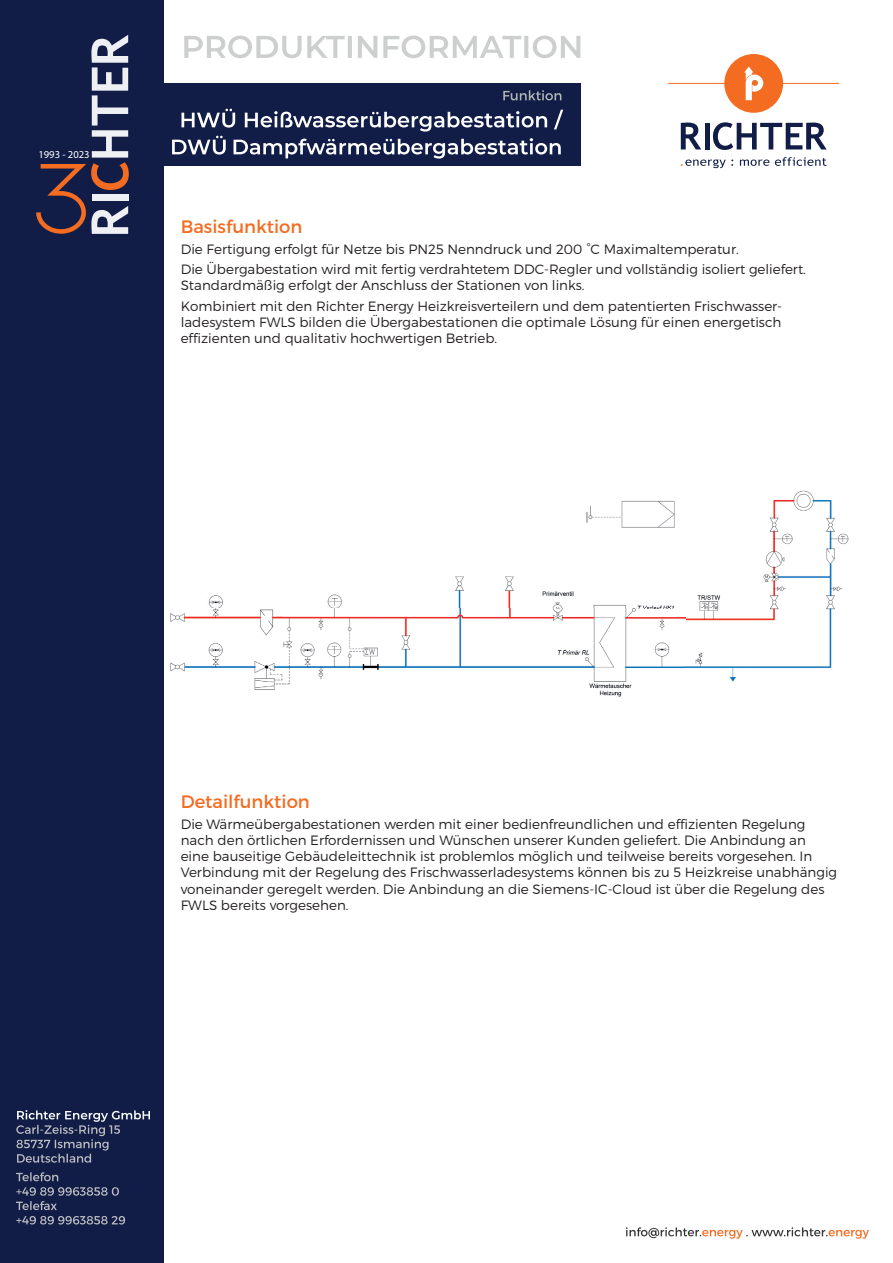
<style>
.page{position:relative;width:893px;height:1263px;background:#fff}
.page>*{position:absolute;margin:0;border:0;box-sizing:border-box;transform-origin:0 0}
.t1{font:18px "Montserrat";color:#f36c21}
.t2{font:300 13.5px/16.2px "Montserrat";color:#231f20}
.t3{font:10.65px "Myriad Pro";color:#fff}
</style>
<div class="page">
<svg style="left:184px;top:36px;width:396px;height:22px"></svg>
<div style="left:0;top:83px;width:580px;height:83px;background:#111d47"></div>
<hr style="left:668px;top:83px;width:171px;height:1px;background:#f36c21">
<svg style="left:681px;top:123px;width:20px;height:26px"></svg>
<hr style="left:705px;top:123px;width:4px;height:26px;background:#111d47">
<svg style="left:713px;top:122px;width:114px;height:28px"></svg>
<svg style="left:681px;top:159px;width:52px;height:9px"></svg>
<svg style="left:740px;top:160px;width:29px;height:6px"></svg>
<svg style="left:775px;top:157px;width:52px;height:9px"></svg>
<div style="left:724px;top:54px;width:59px;height:59px;background:#f36c21;border-radius:50%"></div>
<svg style="left:744px;top:67px;width:19px;height:33px"></svg>
<div style="left:0;top:0;width:164px;height:1263px;background:#111d47"></div>
<svg style="left:36px;top:35px;width:93px;height:199px"></svg>
<svg style="left:626px;top:1227px;width:243px;height:12px"></svg>
<svg style="left:16px;top:1216px;width:109px;height:8px"></svg>
<svg style="left:16px;top:1187px;width:103px;height:23px"></svg>
<svg style="left:16px;top:1172px;width:42px;height:9px"></svg>
<svg style="left:16px;top:1110px;width:134px;height:53px"></svg>
<img style="left:170px;top:490px;width:679px;height:207px">
<svg style="left:172px;top:109px;width:391px;height:50px"></svg>
<svg style="left:503px;top:90px;width:58px;height:10px"></svg>
<p class="t3" style="left:38px;top:147px;width:53px">1993 - 2023</p>
<h1 class="t1" style="left:181px;top:216px;width:123px">Basisfunktion</h1>
<p class="t2" style="left:181px;top:238px;width:627px;line-height:20.4px">Die Fertigung erfolgt für Netze bis PN25 Nenndruck und 200 °C Maximaltemperatur.<br>Die Übergabestation wird mit fertig verdrahtetem DDC-Regler und vollständig isoliert geliefert.</p>
<p class="t2" style="left:181px;top:275px;width:603px;line-height:20.4px">Standardmäßig erfolgt der Anschluss der Stationen von links.<br>Kombiniert mit den Richter Energy Heizkreisverteilern und dem patentierten Frischwasser-</p>
<p class="t2" style="left:181px;top:314px;width:602px">ladesystem FWLS bilden die Übergabestationen die optimale Lösung für einen energetisch effizienten und qualitativ hochwertigen Betrieb.</p>
<h1 class="t1" style="left:181px;top:791px;width:131px">Detailfunktion</h1>
<p class="t2" style="left:181px;top:816px;width:658px">Die Wärmeübergabestationen werden mit einer bedienfreundlichen und effizienten Regelung nach den örtlichen Erfordernissen und Wünschen unserer Kunden geliefert. Die Anbindung an eine bauseitige Gebäudeleittechnik ist problemlos möglich und teilweise bereits vorgesehen. In Verbindung mit der Regelung des Frischwasserladesystems können bis zu 5 Heizkreise unabhängig voneinander geregelt werden. Die Anbindung an die Siemens-IC-Cloud ist über die Regelung des FWLS bereits vorgesehen.</p>
</div>
